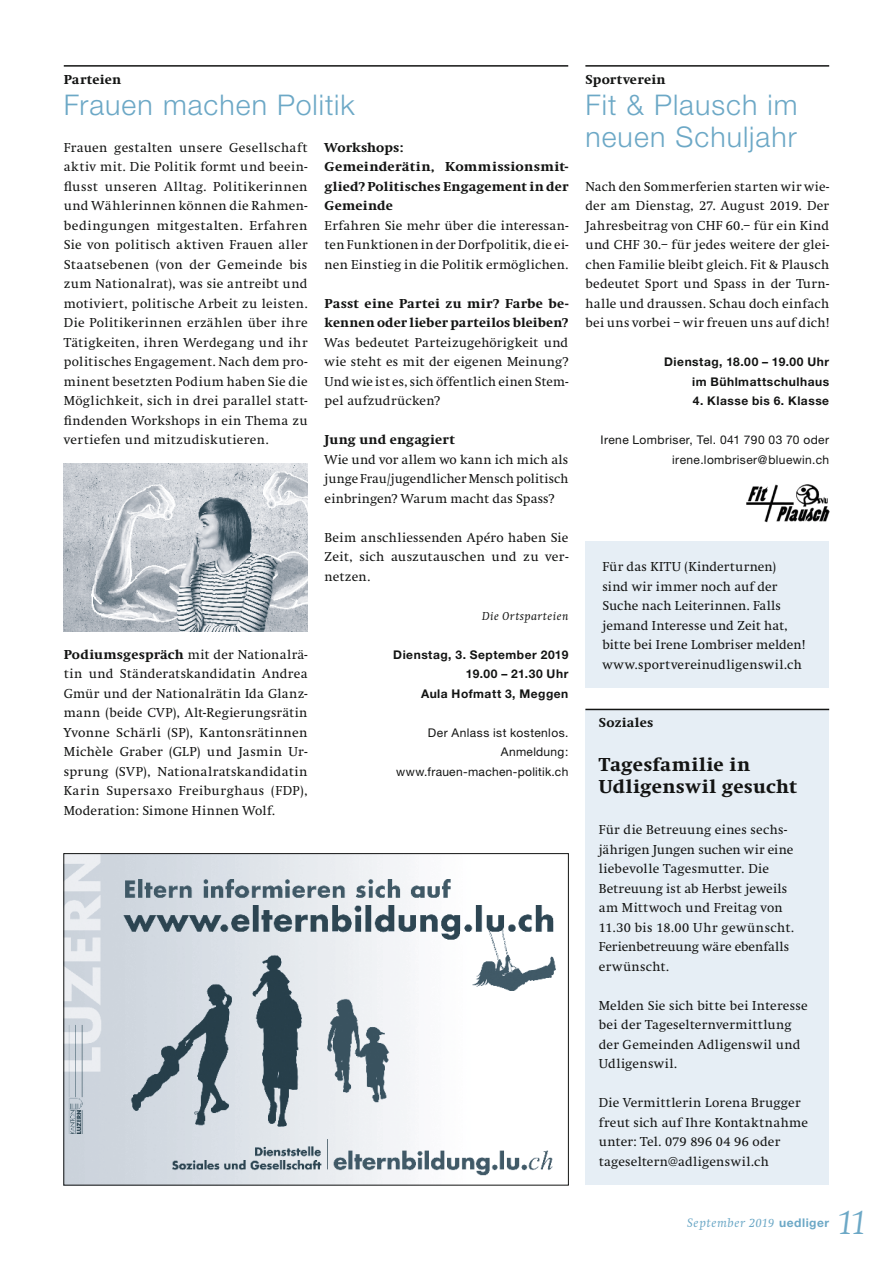
<style>
.page{position:relative;width:893px;height:1263px;background:#fff}
.page>*{position:absolute;margin:0;border:0;box-sizing:border-box;transform-origin:0 0}
.t1{font:italic 300 36px "Swift";color:#6ca8c6}
.t2{font:300 28.5px/31.5px "Helvetica Neue";letter-spacing:.035em;color:#6ca8c6}
.t3{font:800 19.5px/22.5px "Swift";letter-spacing:.015em;color:#131413}
.t4{font:13.5px/19.5px "Swift";letter-spacing:.015em;color:#131413;text-align:justify}
.t5{font:800 13.5px/19.5px "Swift";letter-spacing:.02em;color:#131413}
.t6{font:italic 12.75px "Swift";letter-spacing:.05em;color:#6ca8c6}
.t7{font:12px/19.5px "Helvetica Neue";letter-spacing:.03em;color:#131413;text-align:right}
.t8{font:700 12px/19.5px "Helvetica Neue";letter-spacing:.045em;color:#131413;text-align:right}
.t9{font:italic 12px "Swift";letter-spacing:.05em;color:#131413}
.s1{font-weight:800}
.s2{font-family:"Helvetica Neue";font-weight:700;font-style:normal;font-size:12px}
</style>
<div class="page">
<hr style="left:585px;top:65px;width:244px;height:2px;background:#131413">
<hr style="left:64px;top:65px;width:504px;height:2px;background:#131413">
<img style="left:746px;top:484px;width:83px;height:38px">
<div style="left:585px;top:542px;width:244px;height:146px;background:#e6eef5"></div>
<img style="left:64px;top:464px;width:244px;height:167px">
<div style="left:585px;top:710px;width:244px;height:475px;background:#e6eef5"></div>
<hr style="left:585px;top:709px;width:244px;height:1px;background:#131413">
<img style="left:65px;top:855px;width:491px;height:328px">
<p class="t5" style="left:64px;top:70px;width:59px">Parteien</p>
<h2 class="t2" style="left:64px;top:89px;width:292px">Frauen machen Politik</h2>
<p class="t4" style="left:64px;top:138px;width:245px">Frauen gestalten unsere Gesellschaft aktiv mit. Die Politik formt und beein&shy;flusst unseren Alltag. Politikerinnen und Wählerinnen können die Rahmen&shy;bedingungen mitgestalten. Erfahren Sie von politisch aktiven Frauen aller Staatsebenen (von der Gemeinde bis zum Nationalrat), was sie antreibt und motiviert, politische Arbeit zu leisten.<br>Die Politikerinnen erzählen über ihre Tätigkeiten, ihren Werdegang und ihr politisches Engagement. Nach dem pro&shy;minent besetzten Podium haben Sie die Möglichkeit, sich in drei parallel statt&shy;findenden Workshops in ein Thema zu vertiefen und mitzudiskutieren.</p>
<p class="t5" style="left:325px;top:137px;width:245px">Workshops:<br>Gemeinderätin, Kommissionsmit&shy;glied? Politisches Engagement in der<br>Gemeinde</p>
<p class="t4" style="left:325px;top:216px;width:245px">Erfahren Sie mehr über die interessan&shy;ten Funktionen in der Dorfpolitik, die ei&shy;nen Einstieg in die Politik ermöglichen.</p>
<p class="t5" style="left:325px;top:293px;width:245px">Passt eine Partei zu mir? Farbe be&shy;kennen oder lieber parteilos bleiben?</p>
<p class="t4" style="left:325px;top:333px;width:245px">Was bedeutet Parteizugehörigkeit und wie steht es mit der eigenen Meinung?<br>Und wie ist es, sich öffentlich einen Stem&shy;pel aufzudrücken?</p>
<p class="t5" style="left:325px;top:430px;width:132px">Jung und engagiert</p>
<p class="t4" style="left:325px;top:450px;width:245px">Wie und vor allem wo kann ich mich als junge Frau/jugendlicher Mensch politisch einbringen? Warum macht das Spass?</p>
<p class="t4" style="left:325px;top:528px;width:245px">Beim anschliessenden Apéro haben Sie Zeit, sich auszutauschen und zu ver&shy;netzen.</p>
<p class="t9" style="left:482px;top:609px;width:88px">Die Ortsparteien</p>
<p class="t8" style="left:393px;top:644px;width:177px">Dienstag, 3. September 2019<br>19.00 – 21.30 Uhr<br>Aula Hofmatt 3, Meggen</p>
<p class="t7" style="left:396px;top:722px;width:174px">Der Anlass ist kostenlos.<br>Anmeldung: www.frauen-machen-politik.ch</p>
<p class="t4" style="left:64px;top:645px;width:245px"><span class="s1">Podiumsgespräch</span> mit der Nationalrä&shy;tin und Ständeratskandidatin Andrea Gmür und der Nationalrätin Ida Glanz&shy;mann (beide CVP), Alt-Regierungsrätin Yvonne Schärli (SP), Kantonsrätinnen Michèle Graber (GLP) und Jasmin Ur&shy;sprung (SVP), Nationalratskandidatin Karin Supersaxo Freiburghaus (FDP), Moderation: Simone Hinnen Wolf.</p>
<p class="t5" style="left:585px;top:70px;width:82px">Sportverein</p>
<h2 class="t2" style="left:585px;top:89px;width:214px">Fit &amp; Plausch im neuen Schuljahr</h2>
<p class="t4" style="left:585px;top:177px;width:245px">Nach den Sommerferien starten wir wie&shy;der am Dienstag, 27. August 2019. Der Jahresbeitrag von CHF 60.– für ein Kind und CHF 30.– für jedes weitere der glei&shy;chen Familie bleibt gleich. Fit &amp; Plausch bedeutet Sport und Spass in der Turn&shy;halle und draussen. Schau doch einfach bei uns vorbei – wir freuen uns auf dich!</p>
<p class="t8" style="left:664px;top:352px;width:166px">Dienstag, 18.00 – 19.00 Uhr im Bühlmattschulhaus</p>
<p class="t8" style="left:693px;top:391px;width:138px">4. Klasse bis 6. Klasse</p>
<p class="t7" style="left:600px;top:430px;width:230px">Irene Lombriser, Tel. 041 790 03 70 oder irene.lombriser@bluewin.ch</p>
<p class="t4" style="left:602px;top:557px;width:204px;text-align:left">Für das KITU (Kinderturnen) sind wir immer noch auf der<br>Suche nach Leiterinnen. Falls jemand Interesse und Zeit hat, bitte bei Irene Lombriser melden! www.sportvereinudligenswil.ch</p>
<p class="t5" style="left:599px;top:713px;width:56px">Soziales</p>
<h3 class="t3" style="left:599px;top:753px;width:200px">Tagesfamilie in<br>Udligenswil gesucht</h3>
<p class="t4" style="left:599px;top:820px;width:197px;text-align:left">Für die Betreuung eines sechs&shy;jährigen Jungen suchen wir eine liebevolle Tagesmutter. Die<br>Betreuung ist ab Herbst jeweils am Mittwoch und Freitag von<br>11.30 bis 18.00 Uhr gewünscht.<br>Ferienbetreuung wäre ebenfalls erwünscht.</p>
<p class="t4" style="left:599px;top:996px;width:210px;text-align:left">Melden Sie sich bitte bei Interesse bei der Tageselternvermittlung der Gemeinden Adligenswil und<br>Udligenswil.</p>
<p class="t4" style="left:599px;top:1093px;width:211px;text-align:left">Die Vermittlerin Lorena Brugger freut sich auf Ihre Kontaktnahme unter: Tel. 079 896 04 96 oder tageseltern@adligenswil.ch</p>
<p class="t6" style="left:687px;top:1216px;width:143px">September 2019 <span class="s2">uedliger</span></p>
<h1 class="t1" style="left:838px;top:1202px;width:31px">11</h1>
</div>
